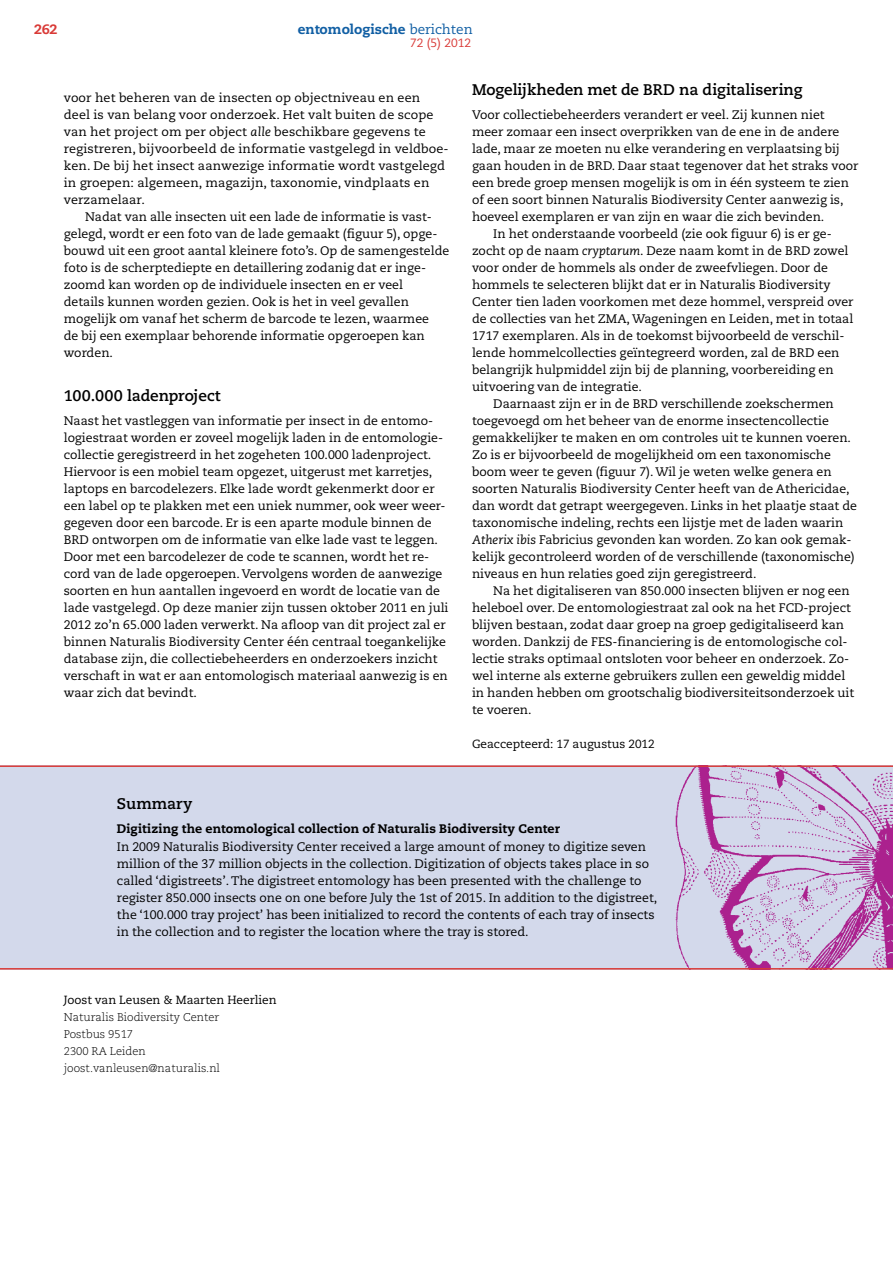
<style>
.page{position:relative;width:893px;height:1263px;background:#fff}
.page>*{position:absolute;margin:0;border:0;box-sizing:border-box;transform-origin:0 0}
.t1{font:700 15.3px "Caecilia LT Std";letter-spacing:-.005em;color:#000}
.t2{font:800 13.5px "Caecilia LT Std";color:#115fa4}
.t3{font:800 13.5px "Caecilia LT Std";color:#d93a37}
.t4{font:12.3px/17px "Caecilia LT Std";color:#000}
.t5{font:800 12.3px "Caecilia LT Std";letter-spacing:.01em;color:#000}
.t6{font:12px "Caecilia LT Std";color:#d93a37}
.t7{font:11.85px "Caecilia LT Std";color:#000}
.t8{font:300 11.25px/17px "Caecilia LT Std";color:#000}
.s1{font-weight:400}
.s2{font-style:italic}
</style>
<div class="page">
<div style="left:0;top:765px;width:893px;height:204px;background:#d3d9eb"></div>
<img style="left:675px;top:767px;width:218px;height:201px">
<hr style="left:0;top:765px;width:893px;height:2px;background:#d93a37">
<hr style="left:0;top:968px;width:893px;height:1px;background:#d93a37">
<p class="t3" style="left:34px;top:21px;width:25px">262</p>
<p class="t2" style="left:298px;top:21px;width:177px">entomologische <span class="s1">berichten</span></p>
<p class="t6" style="left:410px;top:36px;width:62px">72 (5) 2012</p>
<p class="t4" style="left:64px;top:90px;width:386px">voor het beheren van de insecten op objectniveau en een deel is van belang voor onderzoek. Het valt buiten de scope van het project om per object <span class="s2">alle</span> beschikbare gegevens te registreren, bijvoorbeeld de informatie vastgelegd in veldboe&shy;ken. De bij het insect aanwezige informatie wordt vastgelegd in groepen: algemeen, magazijn, taxonomie, vindplaats en verzamelaar.</p>
<p class="t4" style="left:64px;top:209px;width:387px;text-indent:21px">Nadat van alle insecten uit een lade de informatie is vast&shy;gelegd, wordt er een foto van de lade gemaakt (figuur 5), opge&shy;bouwd uit een groot aantal kleinere foto’s. Op de samengestelde foto is de scherptediepte en detaillering zodanig dat er inge&shy;zoomd kan worden op de individuele insecten en er veel<br>details kunnen worden gezien. Ook is het in veel gevallen mogelijk om vanaf het scherm de barcode te lezen, waarmee<br>de bij een exemplaar behorende informatie opgeroepen kan worden.</p>
<p class="t1" style="left:64px;top:386px;width:158px">100.000 ladenproject</p>
<p class="t4" style="left:64px;top:413px;width:386px">Naast het vastleggen van informatie per insect in de entomo&shy;logiestraat worden er zoveel mogelijk laden in de entomologie&shy;collectie geregistreerd in het zogeheten 100.000 ladenproject.<br>Hiervoor is een mobiel team opgezet, uitgerust met karretjes, laptops en barcodelezers. Elke lade wordt gekenmerkt door er een label op te plakken met een uniek nummer, ook weer weer&shy;gegeven door een barcode. Er is een aparte module binnen de BRD ontworpen om de informatie van elke lade vast te leggen.<br>Door met een barcodelezer de code te scannen, wordt het re&shy;cord van de lade opgeroepen. Vervolgens worden de aanwezige soorten en hun aantallen ingevoerd en wordt de locatie van de lade vastgelegd. Op deze manier zijn tussen oktober 2011 en juli 2012 zo’n 65.000 laden verwerkt. Na afloop van dit project zal er binnen Naturalis Biodiversity Center één centraal toegankelijke database zijn, die collectiebeheerders en onderzoekers inzicht verschaft in wat er aan entomologisch materiaal aanwezig is en waar zich dat bevindt.</p>
<p class="t1" style="left:472px;top:80px;width:332px">Mogelijkheden met de BRD na digitalisering</p>
<p class="t4" style="left:472px;top:107px;width:354px">Voor collectiebeheerders verandert er veel. Zij kunnen niet</p>
<p class="t4" style="left:472px;top:124px;width:369px">meer zomaar een insect overprikken van de ene in de andere</p>
<p class="t4" style="left:472px;top:141px;width:369px">lade, maar ze moeten nu elke verandering en verplaatsing bij</p>
<p class="t4" style="left:472px;top:158px;width:388px">gaan houden in de BRD. Daar staat tegenover dat het straks voor</p>
<p class="t4" style="left:472px;top:175px;width:379px">een brede groep mensen mogelijk is om in één systeem te zien</p>
<p class="t4" style="left:472px;top:192px;width:373px">of een soort binnen Naturalis Biodiversity Center aanwezig is,</p>
<p class="t4" style="left:472px;top:209px;width:354px">hoeveel exemplaren er van zijn en waar die zich bevinden.</p>
<p class="t4" style="left:493px;top:226px;width:340px">In het onderstaande voorbeeld (zie ook figuur 6) is er ge-</p>
<p class="t4" style="left:472px;top:243px;width:378px">zocht op de naam <span class="s2">cryptarum</span>. Deze naam komt in de BRD zowel</p>
<p class="t4" style="left:472px;top:260px;width:357px">voor onder de hommels als onder de zweefvliegen. Door de</p>
<p class="t4" style="left:472px;top:277px;width:360px">hommels te selecteren blijkt dat er in Naturalis Biodiversity</p>
<p class="t4" style="left:472px;top:294px;width:383px">Center tien laden voorkomen met deze hommel, verspreid over</p>
<p class="t4" style="left:472px;top:311px;width:383px">de collecties van het ZMA, Wageningen en Leiden, met in totaal</p>
<p class="t4" style="left:472px;top:328px;width:374px">1717 exemplaren. Als in de toekomst bijvoorbeeld de verschil-</p>
<p class="t4" style="left:472px;top:345px;width:369px">lende hommelcollecties geïntegreerd worden, zal de BRD een</p>
<p class="t4" style="left:472px;top:362px;width:363px">belangrijk hulpmiddel zijn bij de planning, voorbereiding en</p>
<p class="t4" style="left:472px;top:379px;width:171px">uitvoering van de integratie.</p>
<p class="t4" style="left:493px;top:396px;width:342px">Daarnaast zijn er in de BRD verschillende zoekschermen</p>
<p class="t4" style="left:472px;top:413px;width:358px">toegevoegd om het beheer van de enorme insectencollectie</p>
<p class="t4" style="left:472px;top:430px;width:381px">gemakkelijker te maken en om controles uit te kunnen voeren.</p>
<p class="t4" style="left:472px;top:447px;width:360px">Zo is er bijvoorbeeld de mogelijkheid om een taxonomische</p>
<p class="t4" style="left:472px;top:464px;width:361px">boom weer te geven (figuur 7). Wil je weten welke genera en</p>
<p class="t4" style="left:472px;top:481px;width:379px">soorten Naturalis Biodiversity Center heeft van de Athericidae,</p>
<p class="t4" style="left:472px;top:498px;width:387px">dan wordt dat getrapt weergegeven. Links in het plaatje staat de</p>
<p class="t4" style="left:472px;top:515px;width:373px">taxonomische indeling, rechts een lijstje met de laden waarin</p>
<p class="t4" style="left:472px;top:532px;width:381px"><span class="s2">Atherix ibis</span> Fabricius gevonden kan worden. Zo kan ook gemak-</p>
<p class="t4" style="left:472px;top:549px;width:384px">kelijk gecontroleerd worden of de verschillende (taxonomische)</p>
<p class="t4" style="left:472px;top:566px;width:286px">niveaus en hun relaties goed zijn geregistreerd.</p>
<p class="t4" style="left:493px;top:583px;width:358px">Na het digitaliseren van 850.000 insecten blijven er nog een</p>
<p class="t4" style="left:472px;top:600px;width:380px">heleboel over. De entomologiestraat zal ook na het FCD-project</p>
<p class="t4" style="left:472px;top:617px;width:374px">blijven bestaan, zodat daar groep na groep gedigitaliseerd kan</p>
<p class="t4" style="left:472px;top:634px;width:377px">worden. Dankzij de FES-financiering is de entomologische col-</p>
<p class="t4" style="left:472px;top:651px;width:379px">lectie straks optimaal ontsloten voor beheer en onderzoek. Zo-</p>
<p class="t4" style="left:472px;top:668px;width:375px">wel interne als externe gebruikers zullen een geweldig middel</p>
<p class="t4" style="left:472px;top:685px;width:384px">in handen hebben om grootschalig biodiversiteitsonderzoek uit</p>
<p class="t4" style="left:472px;top:702px;width:61px">te voeren.</p>
<p class="t7" style="left:472px;top:737px;width:184px">Geaccepteerd: 17 augustus 2012</p>
<p class="t1" style="left:117px;top:795px;width:77px">Summary</p>
<p class="t5" style="left:117px;top:821px;width:445px">Digitizing the entomological collection of Naturalis Biodiversity Center</p>
<p class="t4" style="left:117px;top:838px;width:542px">In 2009 Naturalis Biodiversity Center received a large amount of money to digitize seven million of the 37 million objects in the collection. Digitization of objects takes place in so called ‘digistreets’. The digistreet entomology has been presented with the challenge to register 850.000 insects one on one before July the 1st of 2015. In addition to the digistreet, the ‘100.000 tray project’ has been initialized to record the contents of each tray of insects in the collection and to register the location where the tray is stored.</p>
<p class="t7" style="left:64px;top:992px;width:214px">Joost van Leusen &amp; Maarten Heerlien</p>
<p class="t8" style="left:64px;top:1008px;width:158px">Naturalis Biodiversity Center<br>Postbus 9517<br>2300 RA Leiden joost.vanleusen@naturalis.nl</p>
</div>
